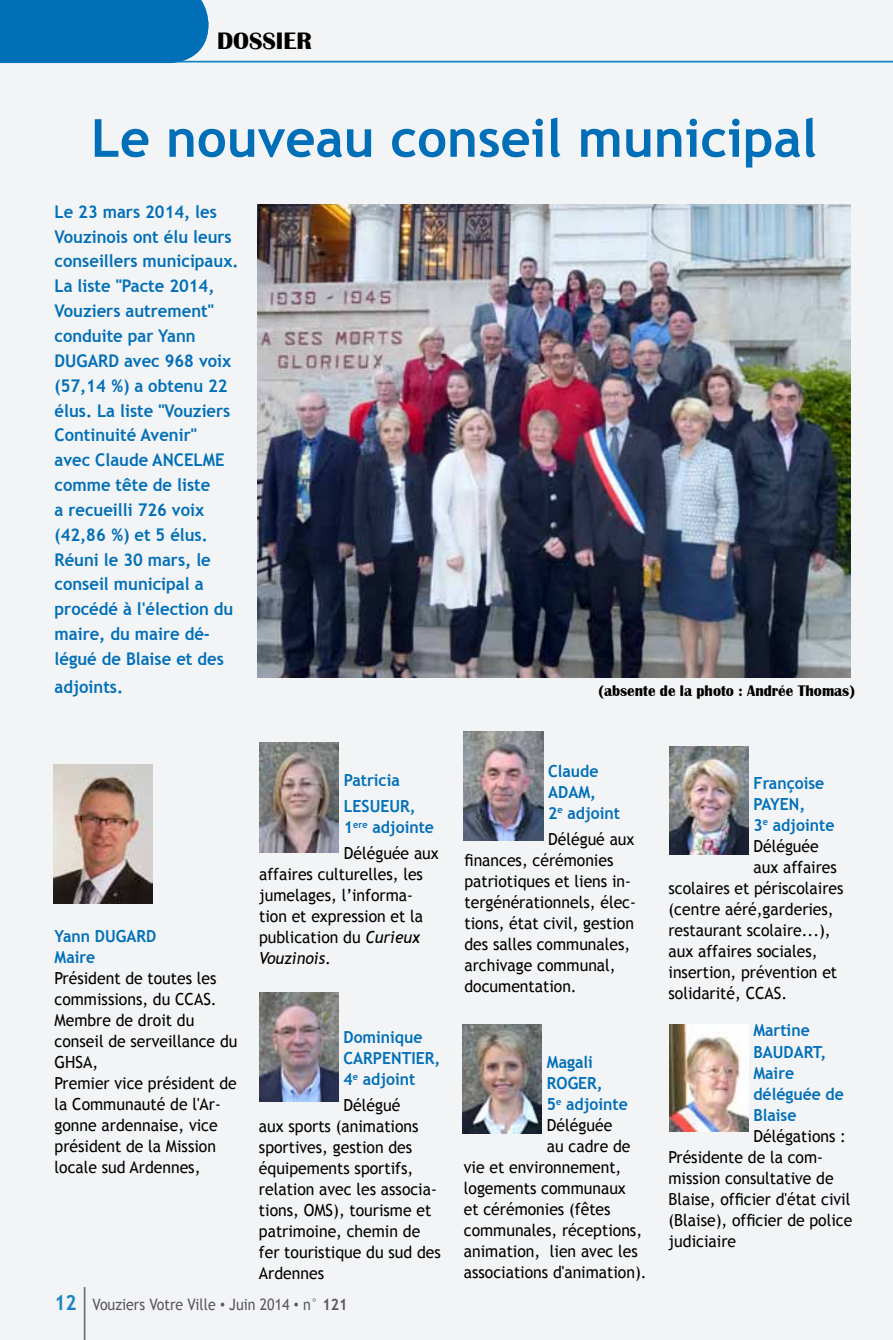
<style>
.page{position:relative;width:893px;height:1340px;background:#fff}
.page>*{position:absolute;margin:0;border:0;box-sizing:border-box;transform-origin:0 0}
.t1{font:700 52.5px "Trebuchet MS";color:#006fb7}
.t2{font:700 24.5px "Britannic";color:#000}
.t3{font:700 17.5px/24.8px "Trebuchet MS";color:#006fb7;scale:.95 1}
.t4{font:16.62px/21px "Trebuchet MS";color:#000;scale:.95 1}
.t5{font:700 16.62px/21px "Trebuchet MS";color:#006fb7;scale:.95 1}
.t6{font:15.75px "Trebuchet MS";color:#58585a;scale:.9 1}
.t7{font:700 15.75px "Britannic";color:#000;scale:.95 1}
.s1{font-weight:700;color:#006fb7}
.s2{font-style:italic}
.s3{font-weight:700;font-size:21px;color:#1586c4}
.s4{font-family:"Gill Sans"}
.s5{font-weight:700}
</style>
<div class="page">
<div style="left:0;top:0;width:893px;height:1339px;background:#f2f4f6"></div>
<hr style="left:84px;top:1286px;width:1px;height:53px;background:#707172">
<hr style="left:0;top:61px;width:893px;height:2px;background:#1586c4">
<div style="left:0;top:0;width:208px;height:63px;background:#006fb7"></div>
<img style="left:258px;top:205px;width:592px;height:472px">
<img style="left:259px;top:992px;width:80px;height:109px">
<img style="left:260px;top:743px;width:79px;height:109px">
<img style="left:464px;top:731px;width:79px;height:109px">
<img style="left:463px;top:1024px;width:79px;height:109px">
<img style="left:669px;top:1024px;width:79px;height:107px">
<img style="left:669px;top:746px;width:79px;height:108px">
<img style="left:53px;top:765px;width:100px;height:139px">
<h2 class="t2" style="left:217px;top:27px;width:97px">DOSSIER</h2>
<h1 class="t1" style="left:91px;top:105px;width:728px">Le nouveau conseil municipal</h1>
<p class="t3" style="left:55px;top:199px;width:195px">Le 23 mars 2014, les<br>Vouzinois ont élu leurs conseillers municipaux.<br>La liste "Pacte 2014,<br>Vouziers autrement" conduite par Yann<br>DUGARD avec 968 voix (57,14 %) a obtenu 22 élus. La liste "Vouziers<br>Continuité Avenir"<br>avec Claude ANCELME comme tête de liste<br>a recueilli 726 voix (42,86 %) et 5 élus.<br>Réuni le 30 mars, le conseil municipal a procédé à l'élection du maire, du maire dé&shy;légué de Blaise et des</p>
<p class="t3" style="left:55px;top:674px;width:74px">adjoints.</p>
<p class="t7" style="left:599px;top:682px;width:271px">(absente de la photo : Andrée Thomas)</p>
<p class="t5" style="left:55px;top:925px;width:108px">Yann DUGARD<br>Maire</p>
<p class="t4" style="left:55px;top:967px;width:194px">Président de toutes les commissions, du CCAS.<br>Membre de droit du conseil de serveillance du<br>GHSA,<br>Premier vice président de la Communauté de l'Ar&shy;gonne ardennaise, vice président de la Mission locale sud Ardennes,</p>
<p class="t5" style="left:344px;top:767px;width:77px;line-height:25.9px">Patricia<br>LESUEUR,</p>
<p class="t4" style="left:344px;top:814px;width:101px;line-height:25.9px"><span class="s1">1</span><sup>ere</sup> <span class="s1">adjointe<br></span>Déléguée aux</p>
<p class="t4" style="left:259px;top:864px;width:174px">affaires culturelles, les jumelages, l’informa&shy;tion et expression et la publication du <span class="s2">Curieux<br>Vouzinois</span>.</p>
<p class="t5" style="left:344px;top:1026px;width:103px">Dominique<br>CARPENTIER,<br>4<sup>e</sup> adjoint</p>
<p class="t4" style="left:259px;top:1095px;width:193px;text-indent:85px">Délégué<br>aux sports (animations sportives, gestion des équipements sportifs, relation avec les associa&shy;tions, OMS), tourisme et patrimoine, chemin de fer touristique du sud des<br>Ardennes</p>
<p class="t6" style="left:55px;top:1295px;width:327px"><span class="s3">12</span> Vouziers Votre Ville <span class="s4">•</span> Juin 2014 <span class="s4">•</span> n° <span class="s5">121</span></p>
<p class="t5" style="left:548px;top:760px;width:77px">Claude<br>ADAM,<br>2<sup>e</sup> adjoint</p>
<p class="t4" style="left:464px;top:828px;width:182px;text-indent:84px">Délégué aux finances, cérémonies patriotiques et liens in&shy;tergénérationnels, élec&shy;tions, état civil, gestion des salles communales, archivage communal, documentation.</p>
<p class="t5" style="left:547px;top:1051px;width:50px">Magali</p>
<p class="t5" style="left:547px;top:1072px;width:60px">ROGER,</p>
<p class="t5" style="left:547px;top:1093px;width:87px">5<sup>e</sup> adjointe</p>
<p class="t4" style="left:547px;top:1114px;width:70px">Déléguée</p>
<p class="t4" style="left:547px;top:1135px;width:89px">au cadre de</p>
<p class="t4" style="left:464px;top:1156px;width:167px">vie et environnement,</p>
<p class="t4" style="left:464px;top:1177px;width:172px">logements communaux</p>
<p class="t4" style="left:464px;top:1198px;width:156px">et cérémonies (fêtes</p>
<p class="t4" style="left:464px;top:1219px;width:189px">communales, réceptions,</p>
<p class="t4" style="left:464px;top:1240px;width:185px">animation, lien avec les</p>
<p class="t4" style="left:464px;top:1261px;width:194px">associations d'animation).</p>
<p class="t5" style="left:753px;top:772px;width:76px">Françoise</p>
<p class="t5" style="left:753px;top:793px;width:56px">PAYEN,</p>
<p class="t5" style="left:753px;top:814px;width:87px">3<sup>e</sup> adjointe</p>
<p class="t4" style="left:753px;top:835px;width:70px">Déléguée</p>
<p class="t4" style="left:753px;top:856px;width:89px">aux affaires</p>
<p class="t4" style="left:668px;top:877px;width:186px">scolaires et périscolaires</p>
<p class="t4" style="left:668px;top:898px;width:175px">(centre aéré,garderies,</p>
<p class="t4" style="left:668px;top:919px;width:172px">restaurant scolaire...),</p>
<p class="t4" style="left:668px;top:940px;width:159px">aux affaires sociales,</p>
<p class="t4" style="left:668px;top:961px;width:179px">insertion, prévention et</p>
<p class="t4" style="left:668px;top:982px;width:127px">solidarité, CCAS.</p>
<p class="t5" style="left:753px;top:1020px;width:97px">Martine<br>BAUDART,<br>Maire déléguée de<br>Blaise</p>
<p class="t4" style="left:668px;top:1125px;width:195px;text-indent:85px">Délégations :<br>Présidente de la com&shy;mission consultative de<br>Blaise, officier d'état civil (Blaise), officier de police judiciaire</p>
</div>
